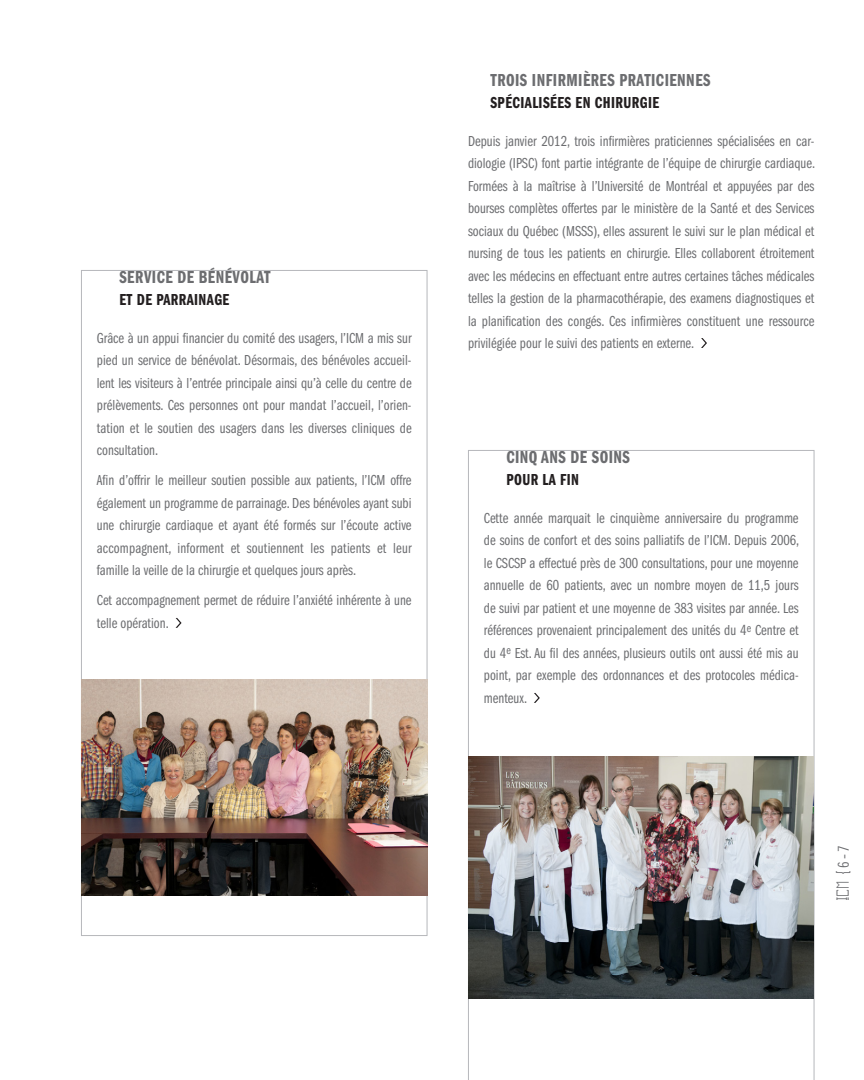
<style>
.page{position:relative;width:864px;height:1080px;background:#fff}
.page>*{position:absolute;margin:0;border:0;box-sizing:border-box;transform-origin:0 0}
.t1{font:18px "Franklin Gothic Demi Cmpr";letter-spacing:.025em;color:#6c6d70}
.t2{font:16.5px "Franklin Gothic Demi Cmpr";letter-spacing:.025em;color:#231f20}
.t3{font:15px/22.5px "Franklin Gothic Book Cmpr";color:#6c6d70;text-align:justify}
.t4{font:15px "Kashmir";color:#6c6d70}
.s1{font-size:16.5px}
.s2{font-family:"Trade Gothic Cond Eighteen"}
</style>
<div class="page">
<svg style="left:176px;top:618px;width:6px;height:10px"></svg>
<svg style="left:468px;top:450px;width:346px;height:630px"></svg>
<img style="left:81px;top:679px;width:347px;height:216px">
<img style="left:468px;top:756px;width:346px;height:243px">
<svg style="left:701px;top:338px;width:6px;height:10px"></svg>
<p class="t1" style="left:119px;top:267px;width:153px">SERVICE DE BÉNÉVOLAT</p>
<p class="t2" style="left:119px;top:291px;width:112px">ET DE PARRAINAGE</p>
<p class="t3" style="left:97px;top:327px;width:316px">Grâce à un appui financier du comité des usagers, l’ICM a mis sur pied un service de bénévolat. Désormais, des bénévoles accueil&shy;lent les visiteurs à l’entrée principale ainsi qu’à celle du centre de prélèvements. Ces personnes ont pour mandat l’accueil, l’orien&shy;tation et le soutien des usagers dans les diverses cliniques de consultation.</p>
<p class="t3" style="left:97px;top:469px;width:316px">Afin d’offrir le meilleur soutien possible aux patients, l’ICM offre également un programme de parrainage. Des bénévoles ayant subi une chirurgie cardiaque et ayant été formés sur l’écoute active accompagnent, informent et soutiennent les patients et leur famille la veille de la chirurgie et quelques jours après.</p>
<p class="t3" style="left:97px;top:589px;width:316px">Cet accompagnement permet de réduire l’anxiété inhérente à une telle opération.</p>
<p class="t1" style="left:490px;top:70px;width:222px">TROIS INFIRMI ÈRES PRATICI ENNES</p>
<p class="t2" style="left:490px;top:93px;width:170px">SPÉCIALISÉES EN CHIRURGIE</p>
<p class="t3" style="left:468px;top:130px;width:349px">Depuis janvier 2012, trois infirmières praticiennes spécialisées en car&shy;diologie (IPSC) font partie intégrante de l’équipe de chirurgie cardiaque.<br>Formées à la maîtrise à l’Université de Montréal et appuyées par des bourses complètes offertes par le ministère de la Santé et des Services sociaux du Québec (MSSS), elles assurent le suivi sur le plan médical et nursing de tous les patients en chirurgie. Elles collaborent étroitement avec les médecins en effectuant entre autres certaines tâches médicales telles la gestion de la pharmacothérapie, des examens diagnostiques et la planification des congés. Ces infirmières constituent une ressource privilégiée pour le suivi des patients en externe.</p>
<p class="t1" style="left:506px;top:447px;width:125px">CINQ ANS DE SOINS</p>
<p class="t2" style="left:506px;top:471px;width:74px">POUR LA FIN</p>
<p class="t3" style="left:484px;top:507px;width:317px">Cette année marquait le cinquième anniversaire du programme de soins de confort et des soins palliatifs de l’ICM. Depuis 2006, le CSCSP a effectué près de 300 consultations, pour une moyenne annuelle de 60 patients, avec un nombre moyen de 11,5 jours de suivi par patient et une moyenne de 383 visites par année. Les références provenaient principalement des unités du 4<sup>e</sup> Centre et du 4<sup>e</sup> Est. Au fil des années, plusieurs outils ont aussi été mis au point, par exemple des ordonnances et des protocoles médica&shy;menteux.</p>
<p class="t4" style="left:834px;top:900px;width:56px;rotate:-90deg">ICM <span class="s1">{</span><span class="s2">6-7</span></p>
</div>
